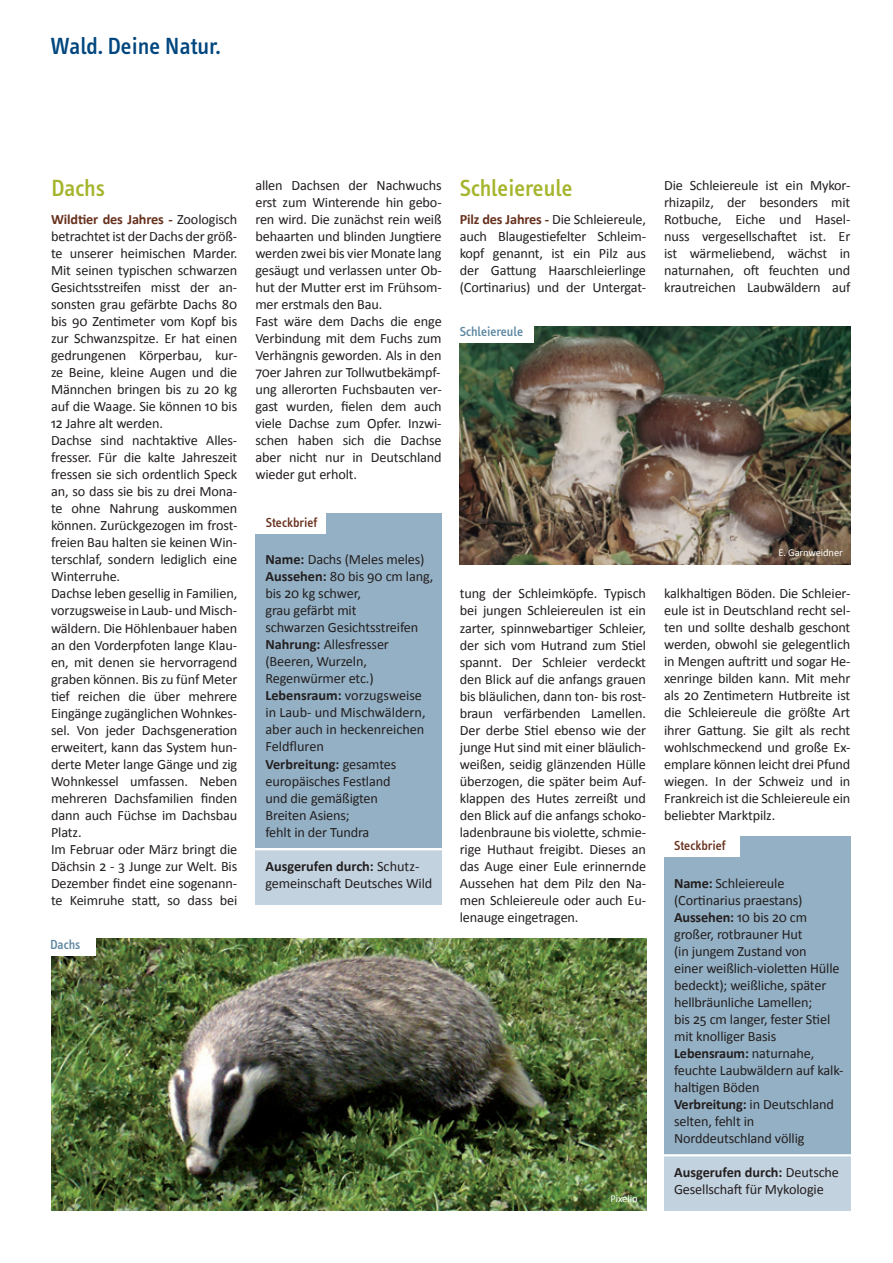
<style>
.page{position:relative;width:893px;height:1263px;background:#fff}
.page>*{position:absolute;margin:0;border:0;box-sizing:border-box;transform-origin:0 0}
.t1{font:500 24px "Info Text";color:#a5b52c}
.t2{font:500 24px "Info Text";color:#00467e}
.t3{font:14.25px/17px "Calibri";letter-spacing:-.01em;color:#231f20}
.t4{font:500 13.5px "Info Text";color:#68311e}
.t5{font:500 13.5px "Info Text";color:#5c87a1}
.t6{font:10.5px "Calibri";letter-spacing:-.01em;color:#fff}
.s1{font-weight:700;color:#68311e}
.s2{font-weight:700}
</style>
<div class="page">
<div style="left:664px;top:836px;width:186px;height:320px;background:#94b0c4"></div>
<div style="left:664px;top:1155px;width:186px;height:56px;background:#c3d2df"></div>
<img style="left:460px;top:326px;width:390px;height:238px">
<img style="left:51px;top:938px;width:595px;height:273px">
<div style="left:31px;top:934px;width:65px;height:21px;background:#fff"></div>
<div style="left:449px;top:312px;width:85px;height:31px;background:#fff"></div>
<div style="left:656px;top:828px;width:83px;height:29px;background:#fff"></div>
<div style="left:255px;top:513px;width:187px;height:340px;background:#94b0c4"></div>
<div style="left:255px;top:849px;width:187px;height:55px;background:#c3d2df"></div>
<div style="left:244px;top:505px;width:82px;height:29px;background:#fff"></div>
<hr style="left:252px;top:848px;width:193px;height:2px;background:#fff">
<hr style="left:662px;top:1154px;width:193px;height:2px;background:#fff">
<h1 class="t2" style="left:50px;top:33px;width:172px">Wald. Deine Natur.</h1>
<h1 class="t1" style="left:51px;top:175px;width:55px">Dachs</h1>
<p class="t3" style="left:51px;top:210px;width:188px"><span class="s1">Wildtier des Jahres -</span> Zoologisch betrachtet ist der Dachs der größ&shy;te unserer heimischen Marder.<br>Mit seinen typischen schwarzen<br>Gesichtsstreifen misst der an&shy;sonsten grau gefärbte Dachs 80 bis 90 Zentimeter vom Kopf bis zur Schwanzspitze. Er hat einen gedrungenen Körperbau, kur&shy;ze Beine, kleine Augen und die<br>Männchen bringen bis zu 20 kg auf die Waage. Sie können 10 bis<br>12 Jahre alt werden.<br>Dachse sind nachtaktive Alles&shy;fresser. Für die kalte Jahreszeit fressen sie sich ordentlich Speck an, so dass sie bis zu drei Mona&shy;te ohne Nahrung auskommen können. Zurückgezogen im frost&shy;freien Bau halten sie keinen Win&shy;terschlaf, sondern lediglich eine<br>Winterruhe.<br>Dachse leben gesellig in Familien, vorzugsweise in Laub- und Misch&shy;wäldern. Die Höhlenbauer haben an den Vorderpfoten lange Klau&shy;en, mit denen sie hervorragend graben können. Bis zu fünf Meter tief reichen die über mehrere<br>Eingänge zugänglichen Wohnkes&shy;sel. Von jeder Dachsgeneration erweitert, kann das System hun&shy;derte Meter lange Gänge und zig<br>Wohnkessel umfassen. Neben mehreren Dachsfamilien finden dann auch Füchse im Dachsbau<br>Platz.<br>Im Februar oder März bringt die<br>Dächsin 2 - 3 Junge zur Welt. Bis<br>Dezember findet eine sogenann&shy;te Keimruhe statt, so dass bei</p>
<p class="t5" style="left:50px;top:936px;width:32px">Dachs</p>
<p class="t3" style="left:255px;top:176px;width:188px">allen Dachsen der Nachwuchs erst zum Winterende hin gebo&shy;ren wird. Die zunächst rein weiß behaarten und blinden Jungtiere werden zwei bis vier Monate lang gesäugt und verlassen unter Ob&shy;hut der Mutter erst im Frühsom&shy;mer erstmals den Bau.<br>Fast wäre dem Dachs die enge<br>Verbindung mit dem Fuchs zum<br>Verhängnis geworden. Als in den<br>70er Jahren zur Tollwutbekämpf&shy;ung allerorten Fuchsbauten ver&shy;gast wurden, fielen dem auch viele Dachse zum Opfer. Inzwi&shy;schen haben sich die Dachse aber nicht nur in Deutschland wieder gut erholt.</p>
<p class="t4" style="left:266px;top:515px;width:53px">Steckbrief</p>
<p class="t3" style="left:265px;top:550px;width:169px"><span class="s2">Name:</span> Dachs (Meles meles)<br><span class="s2">Aussehen:</span> 80 bis 90 cm lang, bis 20 kg schwer,<br>grau gefärbt mit<br>schwarzen Gesichtsstreifen<br><span class="s2">Nahrung:</span> Allesfresser (Beeren, Wurzeln,<br>Regenwürmer etc.)<br><span class="s2">Lebensraum:</span> vorzugsweise in Laub- und Mischwäldern, aber auch in heckenreichen<br>Feldfluren<br><span class="s2">Verbreitung:</span> gesamtes europäisches Festland<br>und die gemäßigten<br>Breiten Asiens;<br>fehlt in der Tundra</p>
<p class="t3" style="left:265px;top:857px;width:168px"><span class="s2">Ausgerufen durch:</span> Schutz&shy;gemeinschaft Deutsches Wild</p>
<h1 class="t1" style="left:460px;top:175px;width:114px">Schleiereule</h1>
<p class="t3" style="left:460px;top:210px;width:188px;text-align:justify"><span class="s1">Pilz des Jahres -</span> Die Schleiereule, auch Blaugestiefelter Schleim&shy;kopf genannt, ist ein Pilz aus der Gattung Haarschleierlinge (Cortinarius) und der Untergat-</p>
<p class="t5" style="left:460px;top:324px;width:65px">Schleiereule</p>
<p class="t3" style="left:460px;top:585px;width:188px;text-align:justify">tung der Schleimköpfe. Typisch bei jungen Schleiereulen ist ein zarter, spinnwebartiger Schleier, der sich vom Hutrand zum Stiel spannt. Der Schleier verdeckt den Blick auf die anfangs grauen bis bläulichen, dann ton- bis rost&shy;braun verfärbenden Lamellen.<br>Der derbe Stiel ebenso wie der junge Hut sind mit einer bläulich&shy;weißen, seidig glänzenden Hülle überzogen, die später beim Auf&shy;klappen des Hutes zerreißt und den Blick auf die anfangs schoko&shy;ladenbraune bis violette, schmie&shy;rige Huthaut freigibt. Dieses an das Auge einer Eule erinnernde Aussehen hat dem Pilz den Na&shy;men Schleiereule oder auch Eu&shy;lenauge eingetragen.</p>
<p class="t6" style="left:610px;top:1192px;width:29px">Pixelio</p>
<p class="t3" style="left:664px;top:176px;width:188px;text-align:justify">Die Schleiereule ist ein Mykor&shy;rhizapilz, der besonders mit Rotbuche, Eiche und Hasel&shy;nuss vergesellschaftet ist. Er ist wärmeliebend, wächst in naturnahen, oft feuchten und krautreichen Laubwäldern auf</p>
<p class="t6" style="left:778px;top:546px;width:66px">E. Garnweidner</p>
<p class="t3" style="left:664px;top:584px;width:188px;text-align:justify">kalkhaltigen Böden. Die Schleier&shy;eule ist in Deutschland recht sel&shy;ten und sollte deshalb geschont werden, obwohl sie gelegentlich in Mengen auftritt und sogar He&shy;xenringe bilden kann. Mit mehr als 20 Zentimetern Hutbreite ist die Schleiereule die größte Art ihrer Gattung. Sie gilt als recht wohlschmeckend und große Ex&shy;emplare können leicht drei Pfund wiegen. In der Schweiz und in Frankreich ist die Schleiereule ein beliebter Marktpilz.</p>
<p class="t4" style="left:674px;top:838px;width:53px">Steckbrief</p>
<p class="t3" style="left:674px;top:874px;width:171px"><span class="s2">Name:</span> Schleiereule (Cortinarius praestans)<br><span class="s2">Aussehen:</span> 10 bis 20 cm großer, rotbrauner Hut<br>(in jungem Zustand von<br>einer weißlich-violetten Hülle bedeckt); weißliche, später hellbräunliche Lamellen;<br>bis 25 cm langer, fester Stiel mit knolliger Basis<br><span class="s2">Lebensraum:</span> naturnahe, feuchte Laubwäldern auf kalk&shy;haltigen Böden<br><span class="s2">Verbreitung:</span> in Deutschland selten, fehlt in<br>Norddeutschland völlig</p>
<p class="t3" style="left:674px;top:1163px;width:166px"><span class="s2">Ausgerufen durch:</span> Deutsche<br>Gesellschaft für Mykologie</p>
</div>
